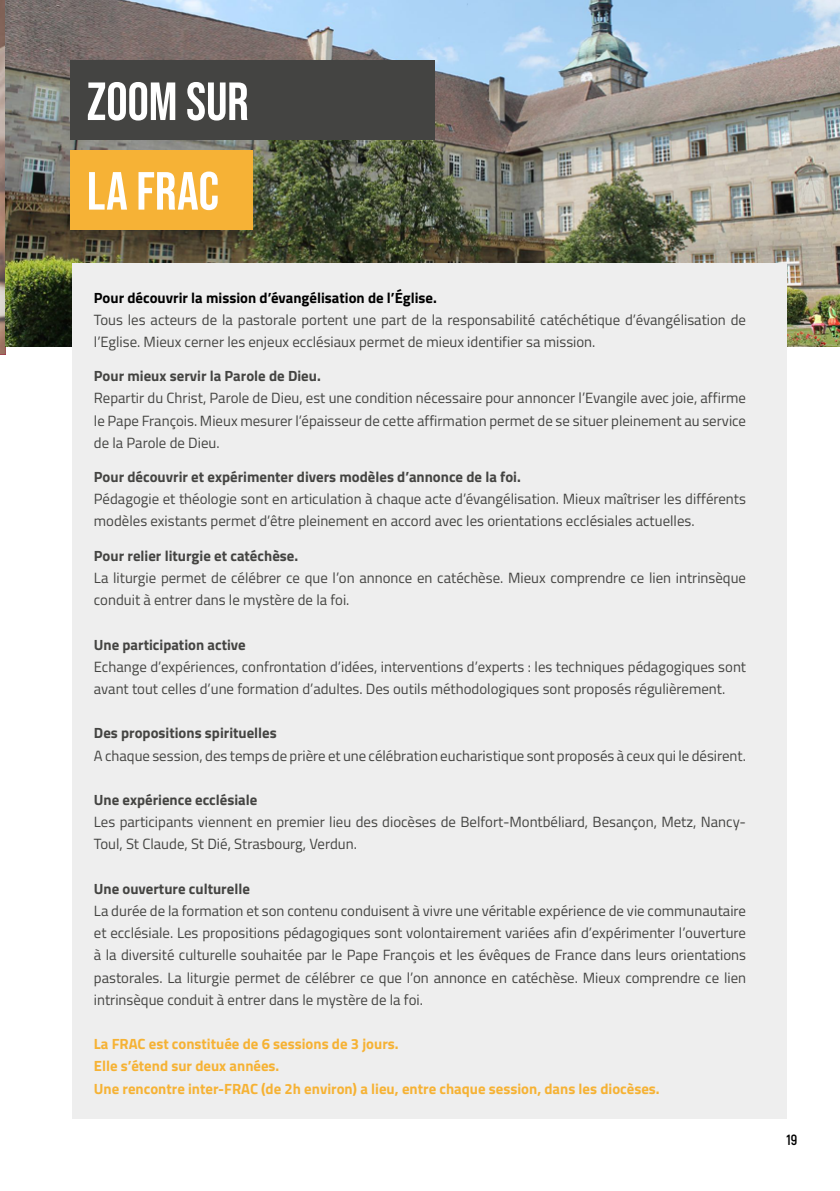
<style>
.page{position:relative;width:840px;height:1191px;background:#fff}
.page>*{position:absolute;margin:0;border:0;box-sizing:border-box;transform-origin:0 0}
.t1{font:53.6px/89.6px "Bebas Neue";color:#fff}
.t2{font:14.8px/22.2px "Titillium Web";color:#444442}
.t3{font:700 14.8px "Titillium Web";color:#444442}
.t4{font:700 14.8px/22.2px "Titillium Web";color:#f6b234}
.t5{font:700 14.8px "Titillium Web";color:#000}
.t6{font:700 14.8px "Akrobat";color:#000}
</style>
<div class="page">
<img style="left:0;top:0;width:6px;height:354px">
<img style="left:6px;top:0;width:833px;height:347px">
<div style="left:70px;top:60px;width:364px;height:80px;background:#444442"></div>
<div style="left:70px;top:150px;width:182px;height:79px;background:#f6b236"></div>
<div style="left:72px;top:263px;width:714px;height:855px;background:#eee"></div>
<h1 class="t1" style="left:87px;top:56px;width:163px">ZOOM SUR<br>LA FRAC</h1>
<p class="t5" style="left:94px;top:286px;width:344px">Pour découvrir la mission d’évangélisation de l’Église.</p>
<p class="t2" style="left:94px;top:308px;width:653px">Tous les acteurs de la pastorale portent une part de la responsabilité catéchétique d’évangélisation de l’Eglise. Mieux cerner les enjeux ecclésiaux permet de mieux identifier sa mission.</p>
<p class="t3" style="left:94px;top:365px;width:228px">Pour mieux servir la Parole de Dieu.</p>
<p class="t2" style="left:94px;top:386px;width:653px;text-align:justify">Repartir du Christ, Parole de Dieu, est une condition nécessaire pour annoncer l’Evangile avec joie, affirme le Pape François. Mieux mesurer l’épaisseur de cette affirmation permet de se situer pleinement au service de la Parole de Dieu.</p>
<p class="t3" style="left:94px;top:465px;width:428px">Pour découvrir et expérimenter divers modèles d’annonce de la foi.</p>
<p class="t2" style="left:94px;top:487px;width:653px">Pédagogie et théologie sont en articulation à chaque acte d’évangélisation. Mieux maîtriser les différents modèles existants permet d’être pleinement en accord avec les orientations ecclésiales actuelles.</p>
<p class="t3" style="left:94px;top:544px;width:206px">Pour relier liturgie et catéchèse.</p>
<p class="t2" style="left:94px;top:566px;width:653px">La liturgie permet de célébrer ce que l’on annonce en catéchèse. Mieux comprendre ce lien intrinsèque conduit à entrer dans le mystère de la foi.</p>
<p class="t3" style="left:94px;top:633px;width:153px">Une participation active</p>
<p class="t2" style="left:94px;top:654px;width:653px">Echange d’expériences, confrontation d’idées, interventions d’experts : les techniques pédagogiques sont avant tout celles d’une formation d’adultes. Des outils méthodologiques sont proposés régulièrement.</p>
<p class="t3" style="left:94px;top:722px;width:184px">Des propositions spirituelles</p>
<p class="t2" style="left:94px;top:743px;width:653px">A chaque session, des temps de prière et une célébration eucharistique sont proposés à ceux qui le désirent.</p>
<p class="t3" style="left:94px;top:788px;width:165px">Une expérience ecclésiale</p>
<p class="t2" style="left:94px;top:810px;width:653px">Les participants viennent en premier lieu des diocèses de Belfort-Montbéliard, Besançon, Metz, Nancy-<br>Toul, St Claude, St Dié, Strasbourg, Verdun.</p>
<p class="t3" style="left:94px;top:877px;width:157px">Une ouverture culturelle</p>
<p class="t2" style="left:94px;top:899px;width:653px;text-align:justify">La durée de la formation et son contenu conduisent à vivre une véritable expérience de vie communautaire et ecclésiale. Les propositions pédagogiques sont volontairement variées afin d’expérimenter l’ouverture à la diversité culturelle souhaitée par le Pape François et les évêques de France dans leurs orientations pastorales. La liturgie permet de célébrer ce que l’on annonce en catéchèse. Mieux comprendre ce lien intrinsèque conduit à entrer dans le mystère de la foi.</p>
<p class="t4" style="left:94px;top:1032px;width:567px">La FRAC est constituée de 6 sessions de 3 jours.<br>Elle s’étend sur deux années.<br>Une rencontre inter-FRAC (de 2h environ) a lieu, entre chaque session, dans les diocèses.</p>
<p class="t6" style="left:786px;top:1130px;width:12px">19</p>
</div>
